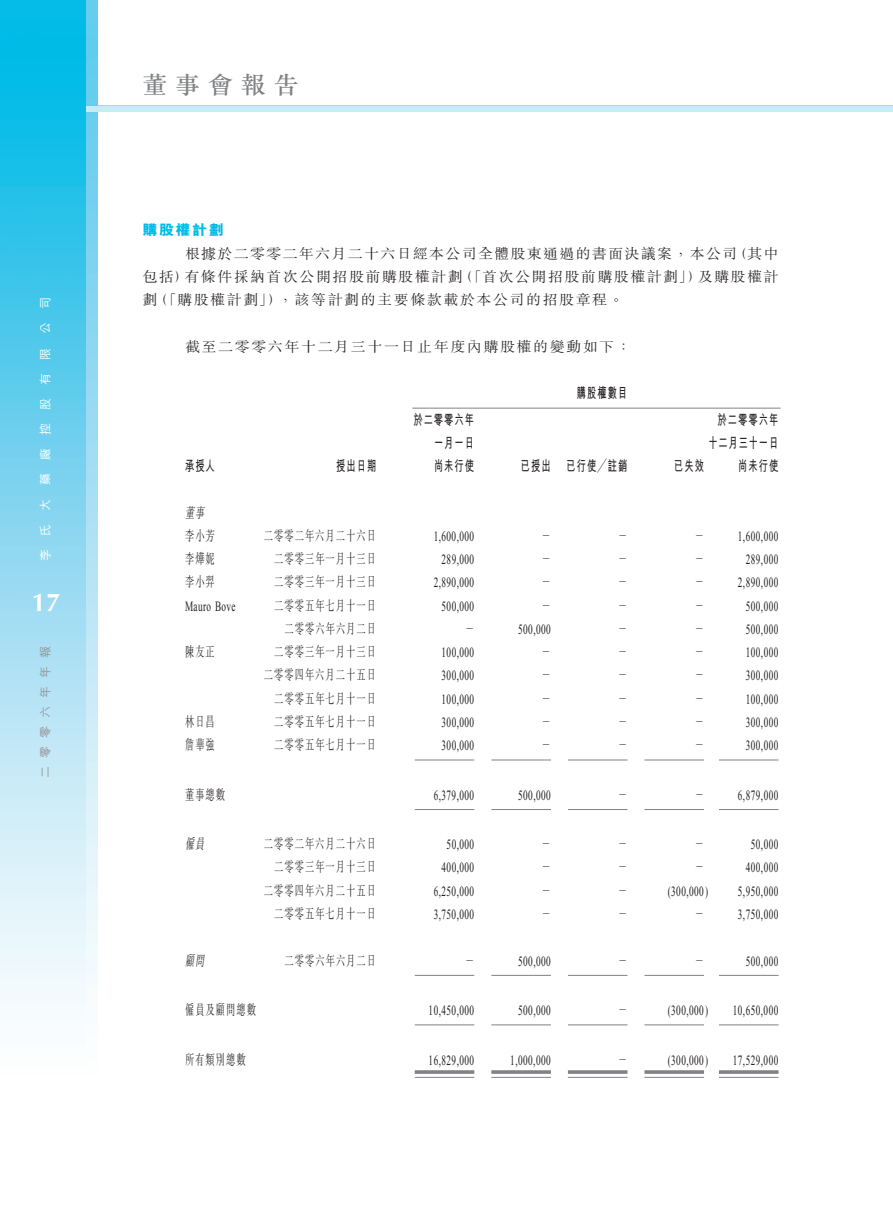
<style>
.page{position:relative;width:893px;height:1211px;background:#fff}
.page>*{position:absolute;margin:0;border:0;box-sizing:border-box;transform-origin:0 0}
.t1{font:700 25.5px "Optima";color:#fff}
.t2{font:500 24px "M Sung";letter-spacing:.3em;color:#808285;scale:1.05 1}
.t3{font:14.25px "Times";letter-spacing:.05em;color:#231f20;scale:.65 1}
.t4{font:300 14.25px/23.2px "M Sung";letter-spacing:.115em;color:#231f20;scale:.65 1}
.t5{font:300 14.25px/23.2px "M Sung";letter-spacing:.115em;color:#231f20;text-align:justify;scale:1.05 1}
.t6{font:700 14.25px "M Hei";letter-spacing:.115em;color:#231f20;scale:.65 1}
.t7{font:700 14.25px "M Hei";letter-spacing:.095em;color:#231f20;scale:.65 1}
.t8{font:800 14.25px "M Hei";letter-spacing:.105em;color:#00bbe7;scale:1.05 1}
.t9{font:500 12px "M Hei";letter-spacing:1.095em;color:#fff}
.t10{font:500 12px "M Hei";letter-spacing:.665em;color:#939598}
</style>
<div class="page">
<hr style="left:0;top:105px;width:892px;height:2px;background:#94d9f1">
<img style="left:85px;top:0;width:13px;height:1003px">
<div style="left:0;top:106px;width:892px;height:6px;background:#c9eaf7"></div>
<img style="left:0;top:0;width:85px;height:1003px">
<hr style="left:412px;top:408px;width:368px;height:1px;background:#808285">
<hr style="left:415px;top:759px;width:59px;height:1px;background:#808285">
<hr style="left:491px;top:759px;width:60px;height:1px;background:#808285">
<hr style="left:568px;top:759px;width:59px;height:1px;background:#808285">
<hr style="left:644px;top:759px;width:60px;height:1px;background:#808285">
<hr style="left:719px;top:759px;width:59px;height:1px;background:#808285">
<hr style="left:415px;top:809px;width:59px;height:1px;background:#808285">
<hr style="left:491px;top:809px;width:60px;height:1px;background:#808285">
<hr style="left:568px;top:809px;width:59px;height:1px;background:#808285">
<hr style="left:644px;top:809px;width:60px;height:1px;background:#808285">
<hr style="left:719px;top:809px;width:59px;height:1px;background:#808285">
<hr style="left:415px;top:975px;width:59px;height:1px;background:#808285">
<hr style="left:491px;top:975px;width:60px;height:1px;background:#808285">
<hr style="left:568px;top:975px;width:59px;height:1px;background:#808285">
<hr style="left:644px;top:975px;width:60px;height:1px;background:#808285">
<hr style="left:719px;top:975px;width:59px;height:1px;background:#808285">
<hr style="left:415px;top:1024px;width:59px;height:1px;background:#808285">
<hr style="left:491px;top:1024px;width:60px;height:1px;background:#808285">
<hr style="left:568px;top:1024px;width:59px;height:1px;background:#808285">
<hr style="left:644px;top:1024px;width:60px;height:1px;background:#808285">
<hr style="left:719px;top:1024px;width:59px;height:1px;background:#808285">
<hr style="left:415px;top:1070px;width:59px;height:3px;background:#808285">
<hr style="left:415px;top:1077px;width:59px;height:1px;background:#808285">
<hr style="left:491px;top:1070px;width:60px;height:3px;background:#808285">
<hr style="left:491px;top:1077px;width:60px;height:1px;background:#808285">
<hr style="left:568px;top:1070px;width:59px;height:3px;background:#808285">
<hr style="left:568px;top:1077px;width:59px;height:1px;background:#808285">
<hr style="left:644px;top:1070px;width:60px;height:3px;background:#808285">
<hr style="left:644px;top:1077px;width:60px;height:1px;background:#808285">
<hr style="left:719px;top:1070px;width:59px;height:3px;background:#808285">
<hr style="left:719px;top:1077px;width:59px;height:1px;background:#808285">
<p class="t9" style="left:41px;top:561px;width:265px;rotate:-90deg">李氏大藥廠控股有限公司</p>
<h1 class="t1" style="left:32px;top:592px;width:30px">17</h1>
<p class="t10" style="left:41px;top:778px;width:133px;rotate:-90deg">二零零六年年報</p>
<h2 class="t2" style="left:142px;top:76px;width:150px">董事會報告</h2>
<p class="t8" style="left:142px;top:225px;width:79px">購股權計劃</p>
<p class="t5" style="left:142px;top:244px;width:607px;text-indent:43px">根據於二零零二年六月二十六日經本公司全體股東通過的書面決議案，本公司（其中包括）有條件採納首次公開招股前購股權計劃（「首次公開招股前購股權計劃」）及購股權計劃（「購股權計劃」），該等計劃的主要條款載於本公司的招股章程。</p>
<p class="t5" style="left:185px;top:337px;width:426px">截至二零零六年十二月三十一日止年度內購股權的變動如下：</p>
<p class="t6" style="left:577px;top:387px;width:79px">購股權數目</p>
<p class="t6" style="left:413px;top:414px;width:95px">於二零零六年</p>
<p class="t6" style="left:717px;top:414px;width:95px">於二零零六年</p>
<p class="t6" style="left:434px;top:437px;width:63px">一月一日</p>
<p class="t7" style="left:708px;top:437px;width:109px">十二月三十一日</p>
<p class="t6" style="left:185px;top:460px;width:47px">承授人</p>
<p class="t6" style="left:336px;top:460px;width:63px">授出日期</p>
<p class="t6" style="left:434px;top:460px;width:63px">尚未行使</p>
<p class="t6" style="left:521px;top:460px;width:165px">已授出 已行使／註銷</p>
<p class="t6" style="left:674px;top:460px;width:47px">已失效</p>
<p class="t6" style="left:738px;top:460px;width:63px">尚未行使</p>
<p class="t4" style="left:185px;top:502px;width:47px">董事李小芳</p>
<p class="t4" style="left:264px;top:526px;width:174px">二零零二年六月二十六日</p>
<p class="t3" style="left:433px;top:531px;width:64px">1,600,000</p>
<p class="t4" style="left:541px;top:526px;width:16px">－</p>
<p class="t4" style="left:618px;top:526px;width:16px">－</p>
<p class="t4" style="left:694px;top:526px;width:16px">－</p>
<p class="t3" style="left:737px;top:531px;width:64px">1,600,000</p>
<p class="t4" style="left:185px;top:549px;width:47px">李燁妮</p>
<p class="t4" style="left:274px;top:549px;width:158px">二零零三年一月十三日</p>
<p class="t3" style="left:441px;top:554px;width:52px">289,000</p>
<p class="t4" style="left:541px;top:549px;width:16px">－</p>
<p class="t4" style="left:618px;top:549px;width:16px">－</p>
<p class="t4" style="left:694px;top:549px;width:16px">－</p>
<p class="t3" style="left:745px;top:554px;width:52px">289,000</p>
<p class="t4" style="left:185px;top:572px;width:47px">李小羿</p>
<p class="t4" style="left:274px;top:572px;width:158px">二零零三年一月十三日</p>
<p class="t3" style="left:433px;top:577px;width:64px">2,890,000</p>
<p class="t4" style="left:541px;top:572px;width:16px">－</p>
<p class="t4" style="left:618px;top:572px;width:16px">－</p>
<p class="t4" style="left:694px;top:572px;width:16px">－</p>
<p class="t3" style="left:737px;top:577px;width:64px">2,890,000</p>
<p class="t3" style="left:185px;top:601px;width:79px">Mauro Bove</p>
<p class="t4" style="left:274px;top:595px;width:158px">二零零五年七月十一日</p>
<p class="t3" style="left:441px;top:601px;width:52px">500,000</p>
<p class="t3" style="left:745px;top:601px;width:52px">500,000</p>
<p class="t4" style="left:284px;top:619px;width:142px">二零零六年六月二日</p>
<p class="t4" style="left:465px;top:619px;width:16px">－</p>
<p class="t3" style="left:518px;top:624px;width:52px">500,000</p>
<p class="t4" style="left:618px;top:619px;width:16px">－</p>
<p class="t4" style="left:694px;top:619px;width:16px">－</p>
<p class="t3" style="left:745px;top:624px;width:52px">500,000</p>
<p class="t4" style="left:185px;top:642px;width:47px">陳友正</p>
<p class="t4" style="left:274px;top:642px;width:158px">二零零三年一月十三日</p>
<p class="t3" style="left:441px;top:647px;width:52px">100,000</p>
<p class="t4" style="left:541px;top:642px;width:16px">－</p>
<p class="t4" style="left:618px;top:642px;width:16px">－</p>
<p class="t4" style="left:694px;top:642px;width:16px">－</p>
<p class="t3" style="left:745px;top:647px;width:52px">100,000</p>
<p class="t4" style="left:264px;top:665px;width:174px">二零零四年六月二十五日</p>
<p class="t3" style="left:441px;top:671px;width:52px">300,000</p>
<p class="t4" style="left:541px;top:665px;width:16px">－</p>
<p class="t4" style="left:618px;top:665px;width:16px">－</p>
<p class="t4" style="left:694px;top:665px;width:16px">－</p>
<p class="t3" style="left:745px;top:671px;width:52px">300,000</p>
<p class="t4" style="left:274px;top:688px;width:158px">二零零五年七月十一日</p>
<p class="t3" style="left:441px;top:694px;width:52px">100,000</p>
<p class="t3" style="left:745px;top:694px;width:52px">100,000</p>
<p class="t4" style="left:185px;top:712px;width:47px">林日昌</p>
<p class="t4" style="left:274px;top:712px;width:158px">二零零五年七月十一日</p>
<p class="t3" style="left:441px;top:717px;width:52px">300,000</p>
<p class="t4" style="left:541px;top:712px;width:16px">－</p>
<p class="t4" style="left:618px;top:712px;width:16px">－</p>
<p class="t4" style="left:694px;top:712px;width:16px">－</p>
<p class="t3" style="left:745px;top:717px;width:52px">300,000</p>
<p class="t4" style="left:185px;top:735px;width:47px">詹華強</p>
<p class="t4" style="left:274px;top:735px;width:158px">二零零五年七月十一日</p>
<p class="t3" style="left:441px;top:740px;width:52px">300,000</p>
<p class="t4" style="left:541px;top:735px;width:16px">－</p>
<p class="t4" style="left:618px;top:735px;width:16px">－</p>
<p class="t4" style="left:694px;top:735px;width:16px">－</p>
<p class="t3" style="left:745px;top:740px;width:52px">300,000</p>
<p class="t4" style="left:185px;top:784px;width:63px">董事總數</p>
<p class="t3" style="left:433px;top:790px;width:64px">6,379,000</p>
<p class="t3" style="left:518px;top:790px;width:52px">500,000</p>
<p class="t3" style="left:737px;top:790px;width:64px">6,879,000</p>
<p class="t4" style="left:185px;top:834px;width:34px">僱員</p>
<p class="t4" style="left:264px;top:834px;width:174px">二零零二年六月二十六日</p>
<p class="t3" style="left:446px;top:839px;width:44px">50,000</p>
<p class="t4" style="left:541px;top:834px;width:16px">－</p>
<p class="t4" style="left:618px;top:834px;width:16px">－</p>
<p class="t4" style="left:694px;top:834px;width:16px">－</p>
<p class="t3" style="left:750px;top:839px;width:44px">50,000</p>
<p class="t4" style="left:274px;top:857px;width:158px">二零零三年一月十三日</p>
<p class="t3" style="left:441px;top:862px;width:52px">400,000</p>
<p class="t4" style="left:541px;top:857px;width:16px">－</p>
<p class="t4" style="left:618px;top:857px;width:16px">－</p>
<p class="t4" style="left:694px;top:857px;width:16px">－</p>
<p class="t3" style="left:745px;top:862px;width:52px">400,000</p>
<p class="t4" style="left:264px;top:880px;width:174px">二零零四年六月二十五日</p>
<p class="t3" style="left:433px;top:886px;width:64px">6,250,000</p>
<p class="t3" style="left:667px;top:886px;width:64px">(300,000)</p>
<p class="t3" style="left:738px;top:886px;width:64px">5,950,000</p>
<p class="t4" style="left:274px;top:904px;width:158px">二零零五年七月十一日</p>
<p class="t3" style="left:433px;top:909px;width:64px">3,750,000</p>
<p class="t4" style="left:541px;top:904px;width:16px">－</p>
<p class="t4" style="left:618px;top:904px;width:16px">－</p>
<p class="t4" style="left:694px;top:904px;width:16px">－</p>
<p class="t3" style="left:737px;top:909px;width:64px">3,750,000</p>
<p class="t4" style="left:185px;top:950px;width:34px">顧問</p>
<p class="t4" style="left:284px;top:950px;width:142px">二零零六年六月二日</p>
<p class="t3" style="left:518px;top:955px;width:52px">500,000</p>
<p class="t3" style="left:745px;top:955px;width:52px">500,000</p>
<p class="t4" style="left:185px;top:1000px;width:111px">僱員及顧問總數</p>
<p class="t3" style="left:428px;top:1005px;width:72px">10,450,000</p>
<p class="t3" style="left:518px;top:1005px;width:52px">500,000</p>
<p class="t4" style="left:618px;top:1000px;width:16px">－</p>
<p class="t3" style="left:667px;top:1005px;width:64px">(300,000)</p>
<p class="t3" style="left:732px;top:1005px;width:72px">10,650,000</p>
<p class="t4" style="left:185px;top:1049px;width:95px">所有類別總數</p>
<p class="t3" style="left:428px;top:1054px;width:72px">16,829,000</p>
<p class="t3" style="left:510px;top:1054px;width:64px">1,000,000</p>
<p class="t3" style="left:667px;top:1054px;width:64px">(300,000)</p>
<p class="t3" style="left:732px;top:1054px;width:72px">17,529,000</p>
</div>
